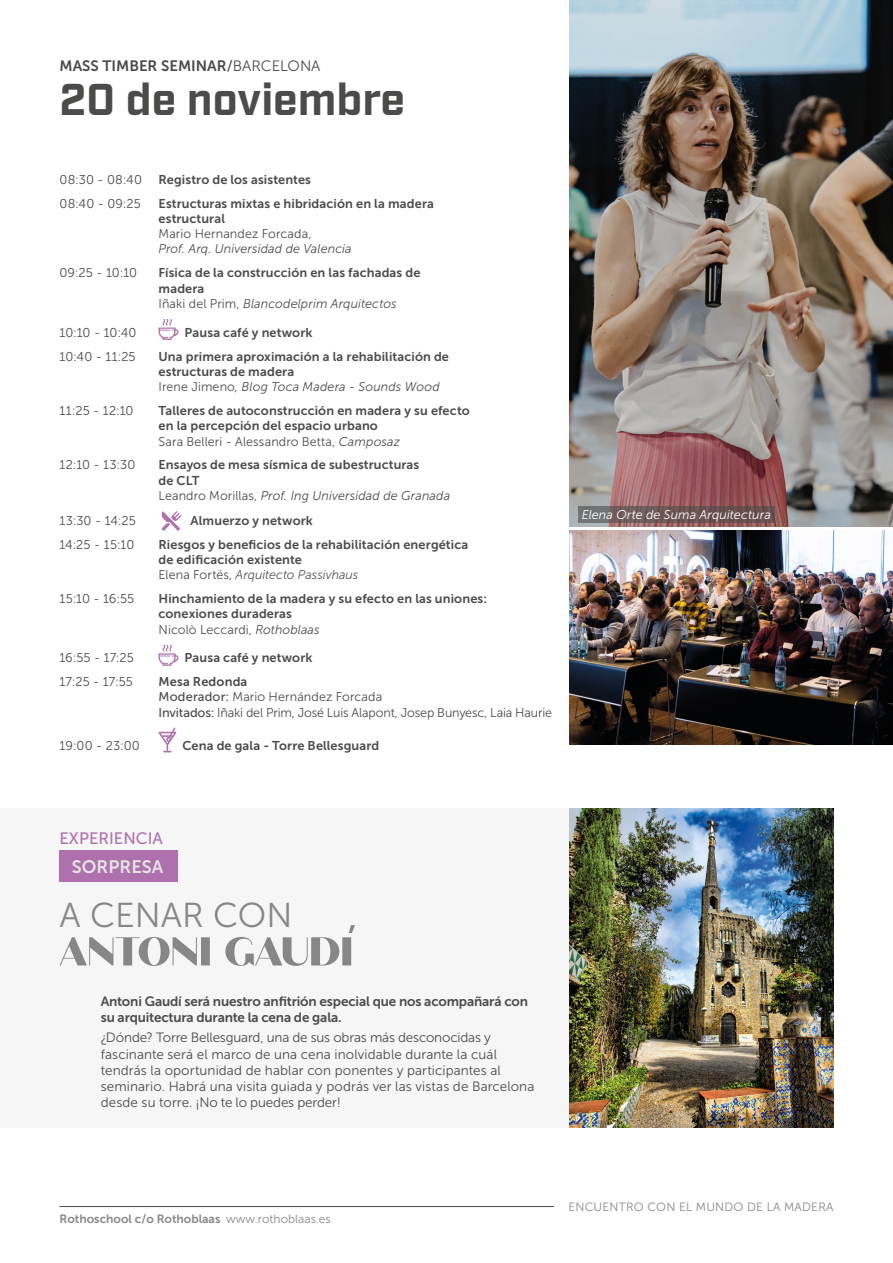
<style>
.page{position:relative;width:893px;height:1263px;background:#fff}
.page>*{position:absolute;margin:0;border:0;box-sizing:border-box;transform-origin:0 0}
.t1{font:700 44.55px "Industry";color:#4b4b4a}
.t2{font:34.5px "Museo Sans 300";color:#878787}
.t3{font:18px "Museo Sans 700";color:#e4e4e3}
.t4{font:16.5px "Museo Sans 500";color:#ae71ad}
.t5{font:15px "Museo Sans 700";color:#4b4b4a}
.t6{font:13.5px/16.2px "Museo Sans 300";letter-spacing:.005em;color:#4b4b4a}
.t7{font:13.5px/16.2px "Museo Sans 700";letter-spacing:-.01em;color:#4b4b4a}
.t8{font:12.75px/15.3px "Museo Sans 700";letter-spacing:.01em;color:#4b4b4a}
.t9{font:12.75px "Museo Sans 300";letter-spacing:.01em;color:#4b4b4a}
.t10{font:italic 12.75px "Museo Sans 300";letter-spacing:.01em;color:#4b4b4a}
.t11{font:12.75px/15.3px "Museo Sans 300";letter-spacing:-.01em;color:#4b4b4a}
.t12{font:italic 12.75px "Museo Sans 300";color:#575756}
.t13{font:italic 12.75px "Museo Sans 300";letter-spacing:.01em;color:#fff}
.t14{font:12px "Museo Sans 700";color:#878787}
.t15{font:12px "Museo Sans 300";letter-spacing:.015em;color:#878787}
.s1{font-family:"Museo Sans 500"}
.s2{font-family:"Museo Sans 300"}
.s3{font-style:normal}
.s4{font-style:italic}
.s5{font-style:normal;color:#4b4b4a}
</style>
<div class="page">
<div style="left:0;top:808px;width:569px;height:320px;background:#f6f6f6"></div>
<hr style="left:60px;top:1206px;width:494px;height:1px;background:#4b4b4a">
<svg style="left:159px;top:319px;width:19px;height:21px"></svg>
<svg style="left:161px;top:511px;width:20px;height:20px"></svg>
<svg style="left:159px;top:645px;width:19px;height:21px"></svg>
<svg style="left:158px;top:727px;width:18px;height:25px"></svg>
<img style="left:570px;top:0;width:323px;height:527px">
<img style="left:570px;top:531px;width:323px;height:213px">
<img style="left:570px;top:808px;width:263px;height:320px">
<div style="left:60px;top:850px;width:118px;height:32px;background:#ae71ad"></div>
<svg style="left:60px;top:937px;width:150px;height:29px"></svg>
<svg style="left:225px;top:925px;width:130px;height:41px"></svg>
<svg style="left:578px;top:507px;width:197px;height:16px;background:#6c5959"></svg>
<p class="t5" style="left:60px;top:57px;width:263px">MASS TIMBER SEMINAR<span class="s1">/</span><span class="s2">BARCELONA</span></p>
<h1 class="t1" style="left:60px;top:73px;width:347px">20 de noviembre</h1>
<p class="t9" style="left:60px;top:172px;width:84px">08:30 - 08:40</p>
<p class="t8" style="left:159px;top:172px;width:154px">Registro de los asistentes</p>
<p class="t9" style="left:60px;top:196px;width:83px">08:40 - 09:25</p>
<p class="t8" style="left:159px;top:195px;width:277px">Estructuras mixtas e hibridación en la madera estructural</p>
<p class="t9" style="left:159px;top:227px;width:154px">Mario Hernandez Forcada,</p>
<p class="t10" style="left:159px;top:242px;width:195px">Prof. Arq. Universidad de Valencia</p>
<p class="t9" style="left:60px;top:266px;width:79px">09:25 - 10:10</p>
<p class="t8" style="left:159px;top:265px;width:263px">Física de la construcción en las fachadas de madera</p>
<p class="t10" style="left:159px;top:297px;width:240px"><span class="s3">Iñaki del Prim,</span> Blancodelprim Arquitectos</p>
<p class="t9" style="left:60px;top:326px;width:79px">10:10 - 10:40</p>
<p class="t8" style="left:185px;top:325px;width:129px">Pausa café y network</p>
<p class="t9" style="left:60px;top:349px;width:78px">10:40 - 11:25</p>
<p class="t8" style="left:159px;top:349px;width:292px">Una primera aproximación a la rehabilitación de estructuras de madera</p>
<p class="t10" style="left:159px;top:380px;width:283px"><span class="s3">Irene Jimeno</span>, Blog Toca Madera - Sounds Wood</p>
<p class="t9" style="left:60px;top:404px;width:76px">11:25 - 12:10</p>
<p class="t8" style="left:159px;top:403px;width:313px">Talleres de autoconstrucción en madera y su efecto en la percepción del espacio urbano</p>
<p class="t9" style="left:159px;top:434px;width:243px">Sara Belleri <span class="s4">-</span> Alessandro Betta, <span class="s4">Camposaz</span></p>
<p class="t9" style="left:60px;top:458px;width:77px">12:10 - 13:30</p>
<p class="t8" style="left:159px;top:457px;width:262px">Ensayos de mesa sísmica de subestructuras de CLT</p>
<p class="t10" style="left:159px;top:489px;width:293px"><span class="s3">Leandro Morillas,</span> Prof. Ing Universidad de Granada</p>
<p class="t9" style="left:60px;top:514px;width:78px">13:30 - 14:25</p>
<p class="t8" style="left:191px;top:513px;width:124px">Almuerzo y network</p>
<p class="t9" style="left:60px;top:537px;width:76px">14:25 - 15:10</p>
<p class="t8" style="left:159px;top:537px;width:311px">Riesgos y beneficios de la rehabilitación energética de edificación existente</p>
<p class="t12" style="left:159px;top:568px;width:201px"><span class="s5">Elena Fortés,</span> Arquitecto Passivhaus</p>
<p class="t9" style="left:60px;top:592px;width:76px">15:10 - 16:55</p>
<p class="t8" style="left:159px;top:591px;width:330px">Hinchamiento de la madera y su efecto en las uniones: conexiones duraderas</p>
<p class="t9" style="left:159px;top:622px;width:163px">Nicolò Leccardi, <span class="s4">Rothoblaas</span></p>
<p class="t9" style="left:60px;top:651px;width:76px">16:55 - 17:25</p>
<p class="t8" style="left:185px;top:650px;width:129px">Pausa café y network</p>
<p class="t9" style="left:60px;top:675px;width:75px">17:25 - 17:55</p>
<p class="t8" style="left:159px;top:674px;width:90px">Mesa Redonda</p>
<p class="t11" style="left:159px;top:689px;width:395px"><span class="s1">Moderador:</span> Mario Hernández Forcada<br><span class="s1">Invitados:</span> Iñaki del Prim, José Luis Alapont, Josep Bunyesc, Laia Haurie</p>
<p class="t9" style="left:60px;top:738px;width:82px">19:00 - 23:00</p>
<p class="t8" style="left:182px;top:737px;width:198px">Cena de gala - Torre Bellesguard</p>
<p class="t13" style="left:582px;top:508px;width:191px">Elena Orte de Suma Arquitectura</p>
<p class="t4" style="left:60px;top:830px;width:105px">EXPERIENCIA</p>
<h3 class="t3" style="left:72px;top:857px;width:93px">SORPRESA</h3>
<h2 class="t2" style="left:60px;top:897px;width:234px">A CENAR CON</h2>
<p class="t7" style="left:101px;top:993px;width:429px">Antoni Gaudí será nuestro anfitrión especial que nos acompañará con su arquitectura durante la cena de gala.</p>
<p class="t6" style="left:101px;top:1030px;width:435px">¿Dónde? Torre Bellesguard, una de sus obras más desconocidas y fascinante será el marco de una cena inolvidable durante la cuál tendrás la oportunidad de hablar con ponentes y participantes al seminario. Habrá una visita guiada y podrás ver las vistas de Barcelona desde su torre. ¡No te lo puedes perder!</p>
<p class="t14" style="left:60px;top:1212px;width:273px">Rothoschool c/o Rothoblaas <span class="s2">www.rothoblaas.es</span></p>
<p class="t15" style="left:568px;top:1200px;width:267px">ENCUENTRO CON EL MUNDO DE LA MADERA</p>
</div>
